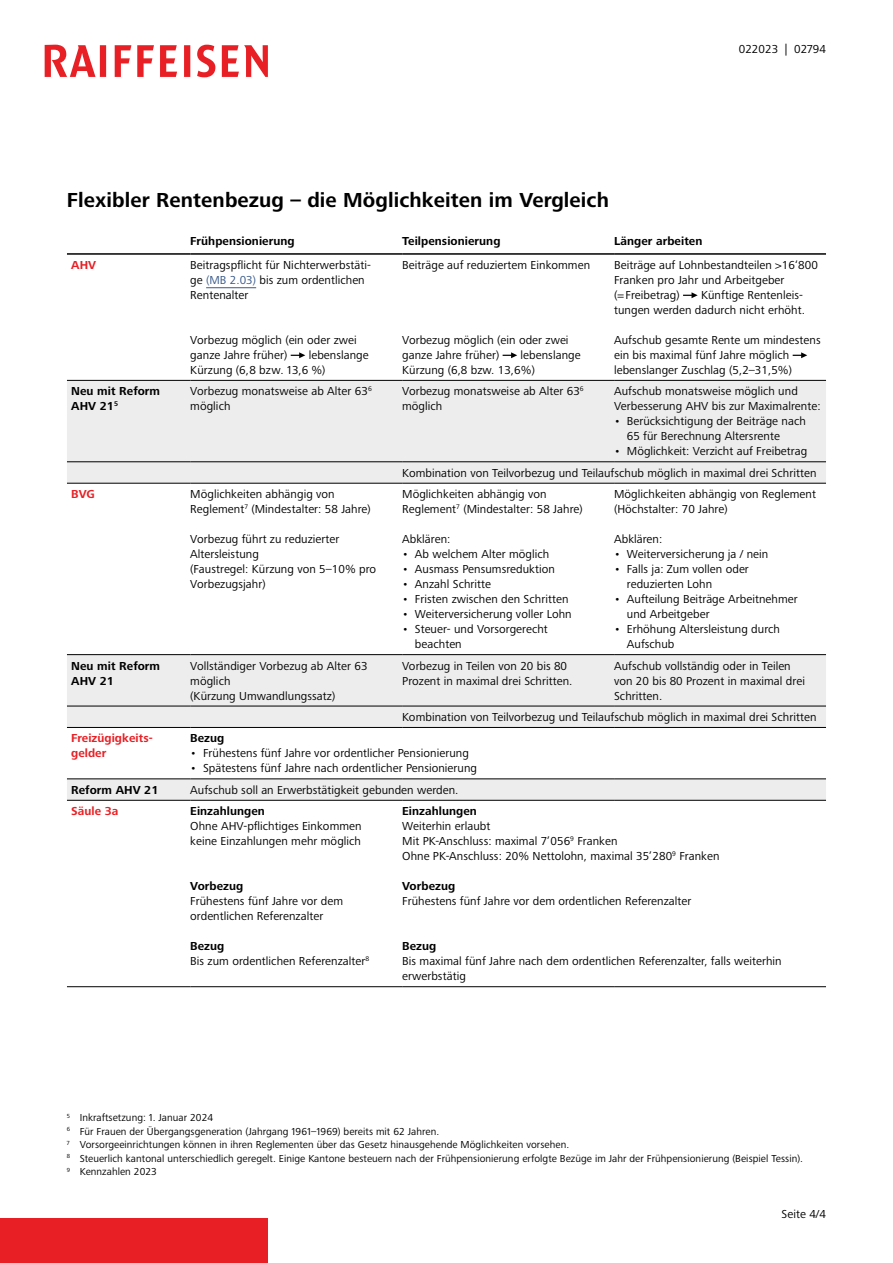
<style>
.page{position:relative;width:893px;height:1263px;background:#fff}
.page>*{position:absolute;margin:0;border:0;box-sizing:border-box;transform-origin:0 0}
.t1{font:700 21px "Frutiger Next LTW1 G";letter-spacing:.005em;color:#000}
.t2{font:12px/15px "Frutiger Next LTW1 G";letter-spacing:.005em;color:#000}
.t3{font:700 12px/15px "Frutiger Next LTW1 G";letter-spacing:.005em;color:#000}
.t4{font:700 12px/15px "Frutiger Next LTW1 G";letter-spacing:.005em;color:#e82025}
.t5{font:10.5px/13.5px "Frutiger Next LTW1 G";letter-spacing:.005em;color:#000}
.s1{color:#38598b}
.s2{font-weight:700}
</style>
<div class="page">
<svg style="left:45px;top:45px;width:223px;height:32px"></svg>
<div style="left:0;top:1218px;width:268px;height:45px;background:#e82025"></div>
<svg style="left:67px;top:381px;width:759px;height:419px"></svg>
<hr style="left:67px;top:654px;width:123px;height:1px;background:#000">
<hr style="left:190px;top:654px;width:212px;height:1px;background:#000">
<hr style="left:402px;top:654px;width:212px;height:1px;background:#000">
<hr style="left:614px;top:654px;width:212px;height:1px;background:#000">
<hr style="left:67px;top:706px;width:123px;height:1px;background:#000">
<hr style="left:190px;top:706px;width:212px;height:1px;background:#000">
<hr style="left:402px;top:706px;width:212px;height:1px;background:#000">
<hr style="left:614px;top:706px;width:212px;height:1px;background:#000">
<hr style="left:67px;top:727px;width:123px;height:1px;background:#000">
<hr style="left:190px;top:727px;width:212px;height:1px;background:#000">
<hr style="left:402px;top:727px;width:212px;height:1px;background:#000">
<hr style="left:614px;top:727px;width:212px;height:1px;background:#000">
<hr style="left:67px;top:779px;width:123px;height:1px;background:#000">
<hr style="left:190px;top:779px;width:212px;height:1px;background:#000">
<hr style="left:402px;top:779px;width:212px;height:1px;background:#000">
<hr style="left:614px;top:779px;width:212px;height:1px;background:#000">
<hr style="left:67px;top:800px;width:123px;height:1px;background:#000">
<hr style="left:190px;top:800px;width:212px;height:1px;background:#000">
<hr style="left:402px;top:800px;width:212px;height:1px;background:#000">
<hr style="left:614px;top:800px;width:212px;height:1px;background:#000">
<hr style="left:67px;top:986px;width:123px;height:1px;background:#000">
<hr style="left:190px;top:986px;width:212px;height:1px;background:#000">
<hr style="left:402px;top:986px;width:212px;height:1px;background:#000">
<hr style="left:614px;top:986px;width:212px;height:1px;background:#000">
<hr style="left:67px;top:253px;width:123px;height:2px;background:#000">
<hr style="left:190px;top:253px;width:212px;height:2px;background:#000">
<hr style="left:402px;top:253px;width:212px;height:2px;background:#000">
<hr style="left:614px;top:253px;width:212px;height:2px;background:#000">
<hr style="left:67px;top:461px;width:123px;height:1px;background:#000">
<hr style="left:190px;top:461px;width:212px;height:1px;background:#000">
<hr style="left:402px;top:461px;width:212px;height:1px;background:#000">
<hr style="left:614px;top:461px;width:212px;height:1px;background:#000">
<hr style="left:67px;top:380px;width:123px;height:1px;background:#000">
<hr style="left:190px;top:380px;width:212px;height:1px;background:#000">
<hr style="left:402px;top:380px;width:212px;height:1px;background:#000">
<hr style="left:614px;top:380px;width:212px;height:1px;background:#000">
<hr style="left:67px;top:483px;width:123px;height:1px;background:#000">
<hr style="left:190px;top:483px;width:212px;height:1px;background:#000">
<hr style="left:402px;top:483px;width:212px;height:1px;background:#000">
<hr style="left:614px;top:483px;width:212px;height:1px;background:#000">
<hr style="left:206px;top:287px;width:50px;height:1px;background:#38598b">
<svg style="left:291px;top:352px;width:14px;height:6px"></svg>
<svg style="left:503px;top:352px;width:14px;height:6px"></svg>
<svg style="left:683px;top:292px;width:15px;height:6px"></svg>
<svg style="left:793px;top:352px;width:14px;height:6px"></svg>
<p class="t2" style="left:739px;top:42px;width:89px">022023 | 02794</p>
<h1 class="t1" style="left:67px;top:188px;width:543px">Flexibler Rentenbezug – die Möglichkeiten im Vergleich</h1>
<p class="t3" style="left:190px;top:234px;width:106px">Frühpensionierung</p>
<p class="t3" style="left:402px;top:234px;width:100px">Teilpensionierung</p>
<p class="t3" style="left:614px;top:234px;width:90px">Länger arbeiten</p>
<p class="t4" style="left:71px;top:258px;width:26px">AHV</p>
<p class="t2" style="left:190px;top:258px;width:182px">Beitragspflicht für Nichterwerbstäti&shy;ge <span class="s1">(MB 2.03)</span> bis zum ordentlichen<br>Rentenalter</p>
<p class="t2" style="left:190px;top:333px;width:168px">Vorbezug möglich (ein oder zwei ganze Jahre früher)</p>
<p class="t2" style="left:402px;top:258px;width:189px">Beiträge auf reduziertem Einkommen</p>
<p class="t2" style="left:614px;top:258px;width:205px">Beiträge auf Lohnbestandteilen &gt;16‘800<br>Franken pro Jahr und Arbeitgeber (=Freibetrag)</p>
<p class="t2" style="left:614px;top:288px;width:192px;text-align:right">Künftige Rentenleis-<br>tungen werden dadurch nicht erhöht.</p>
<p class="t2" style="left:614px;top:333px;width:208px">Aufschub gesamte Rente um mindestens ein bis maximal fünf Jahre möglich lebenslanger Zuschlag (5,2–31,5%)</p>
<p class="t2" style="left:402px;top:333px;width:168px">Vorbezug möglich (ein oder zwei ganze Jahre früher)</p>
<p class="t2" style="left:190px;top:348px;width:180px;text-indent:118px">lebenslange<br>Kürzung (6,8 bzw. 13,6 %)</p>
<p class="t2" style="left:402px;top:348px;width:180px;text-indent:118px">lebenslange<br>Kürzung (6,8 bzw. 13,6%)</p>
<p class="t3" style="left:71px;top:384px;width:90px">Neu mit Reform<br>AHV 21<sup>5</sup></p>
<p class="t2" style="left:190px;top:384px;width:183px">Vorbezug monatsweise ab Alter 63<sup>6 </sup>möglich</p>
<p class="t2" style="left:402px;top:384px;width:183px">Vorbezug monatsweise ab Alter 63<sup>6 </sup>möglich</p>
<p class="t2" style="left:614px;top:384px;width:208px">Aufschub monatsweise möglich und<br>Verbesserung AHV bis zur Maximalrente:</p>
<p class="t2" style="left:627px;top:414px;width:180px;text-indent:-13px">• Berücksichtigung der Beiträge nach<br>65 für Berechnung Altersrente</p>
<p class="t2" style="left:402px;top:441px;width:416px;line-height:21.5px;text-indent:212px">• Möglichkeit: Verzicht auf Freibetrag<br>Kombination von Teilvorbezug und Teilaufschub möglich in maximal drei Schritten</p>
<p class="t4" style="left:71px;top:487px;width:25px">BVG</p>
<p class="t2" style="left:190px;top:487px;width:182px">Möglichkeiten abhängig von<br>Reglement<sup>7</sup> (Mindestalter: 58 Jahre)</p>
<p class="t2" style="left:190px;top:532px;width:187px">Vorbezug führt zu reduzierter<br>Altersleistung<br>(Faustregel: Kürzung von 5–10% pro<br>Vorbezugsjahr)</p>
<p class="t2" style="left:402px;top:487px;width:182px">Möglichkeiten abhängig von<br>Reglement<sup>7</sup> (Mindestalter: 58 Jahre)</p>
<p class="t2" style="left:402px;top:532px;width:50px">Abklären:</p>
<p class="t2" style="left:402px;top:547px;width:149px">• Ab welchem Alter möglich</p>
<p class="t2" style="left:402px;top:562px;width:154px">• Ausmass Pensumsreduktion</p>
<p class="t2" style="left:402px;top:577px;width:90px">• Anzahl Schritte</p>
<p class="t2" style="left:402px;top:592px;width:168px">• Fristen zwischen den Schritten</p>
<p class="t2" style="left:402px;top:607px;width:171px">• Weiterversicherung voller Lohn</p>
<p class="t2" style="left:415px;top:622px;width:134px;text-indent:-13px">• Steuer- und Vorsorgerecht beachten</p>
<p class="t2" style="left:614px;top:487px;width:203px">Möglichkeiten abhängig von Reglement (Höchstalter: 70 Jahre)</p>
<p class="t2" style="left:614px;top:532px;width:50px">Abklären:</p>
<p class="t2" style="left:614px;top:547px;width:156px">• Weiterversicherung ja / nein</p>
<p class="t2" style="left:627px;top:562px;width:124px;text-indent:-13px">• Falls ja: Zum vollen oder reduzierten Lohn</p>
<p class="t2" style="left:627px;top:592px;width:172px;text-indent:-13px">• Aufteilung Beiträge Arbeitnehmer und Arbeitgeber</p>
<p class="t2" style="left:627px;top:622px;width:155px;text-indent:-13px">• Erhöhung Altersleistung durch<br>Aufschub</p>
<p class="t3" style="left:71px;top:658px;width:90px">Neu mit Reform<br>AHV 21</p>
<p class="t2" style="left:190px;top:658px;width:179px">Vollständiger Vorbezug ab Alter 63 möglich<br>(Kürzung Umwandlungssatz)</p>
<p class="t2" style="left:402px;top:658px;width:172px">Vorbezug in Teilen von 20 bis 80<br>Prozent in maximal drei Schritten.</p>
<p class="t2" style="left:614px;top:658px;width:192px">Aufschub vollständig oder in Teilen von 20 bis 80 Prozent in maximal drei<br>Schritten.</p>
<p class="t2" style="left:402px;top:710px;width:416px">Kombination von Teilvorbezug und Teilaufschub möglich in maximal drei Schritten</p>
<p class="t4" style="left:71px;top:731px;width:83px">Freizügigkeits&shy;gelder</p>
<p class="t3" style="left:190px;top:731px;width:36px">Bezug</p>
<p class="t2" style="left:190px;top:746px;width:280px">• Frühestens fünf Jahre vor ordentlicher Pensionierung</p>
<p class="t2" style="left:190px;top:761px;width:288px">• Spätestens fünf Jahre nach ordentlicher Pensionierung</p>
<p class="t3" style="left:71px;top:783px;width:89px">Reform AHV 21</p>
<p class="t2" style="left:190px;top:783px;width:270px">Aufschub soll an Erwerbstätigkeit gebunden werden.</p>
<p class="t4" style="left:71px;top:804px;width:49px">Säule 3a</p>
<p class="t3" style="left:190px;top:804px;width:76px">Einzahlungen</p>
<p class="t2" style="left:190px;top:819px;width:173px">Ohne AHV-pflichtiges Einkommen keine Einzahlungen mehr möglich</p>
<p class="t3" style="left:190px;top:879px;width:55px">Vorbezug</p>
<p class="t2" style="left:190px;top:894px;width:154px">Frühestens fünf Jahre vor dem ordentlichen Referenzalter</p>
<p class="t2" style="left:190px;top:939px;width:180px"><span class="s2">Bezug<br></span>Bis zum ordentlichen Referenzalter<sup>8</sup></p>
<p class="t3" style="left:402px;top:804px;width:76px">Einzahlungen</p>
<p class="t2" style="left:402px;top:819px;width:319px">Weiterhin erlaubt<br>Mit PK-Anschluss: maximal 7’056<sup>9</sup> Franken<br>Ohne PK-Anschluss: 20% Nettolohn, maximal 35’280<sup>9</sup> Franken</p>
<p class="t3" style="left:402px;top:879px;width:55px">Vorbezug</p>
<p class="t2" style="left:402px;top:894px;width:291px">Frühestens fünf Jahre vor dem ordentlichen Referenzalter</p>
<p class="t3" style="left:402px;top:939px;width:36px">Bezug</p>
<p class="t2" style="left:402px;top:954px;width:381px">Bis maximal fünf Jahre nach dem ordentlichen Referenzalter, falls weiterhin erwerbstätig</p>
<p class="t5" style="left:67px;top:1111px;width:738px"><sup>5</sup> Inkraftsetzung: 1. Januar 2024<br><sup>6</sup> Für Frauen der Übergangsgeneration (Jahrgang 1961–1969) bereits mit 62 Jahren.<br><sup>7</sup> Vorsorgeeinrichtungen können in ihren Reglementen über das Gesetz hinausgehende Möglichkeiten vorsehen.<br><sup>8</sup> Steuerlich kantonal unterschiedlich geregelt. Einige Kantone besteuern nach der Frühpensionierung erfolgte Bezüge im Jahr der Frühpensionierung (Beispiel Tessin).<br><sup>9</sup> Kennzahlen 2023</p>
<p class="t2" style="left:782px;top:1207px;width:46px">Seite 4/4</p>
</div>
